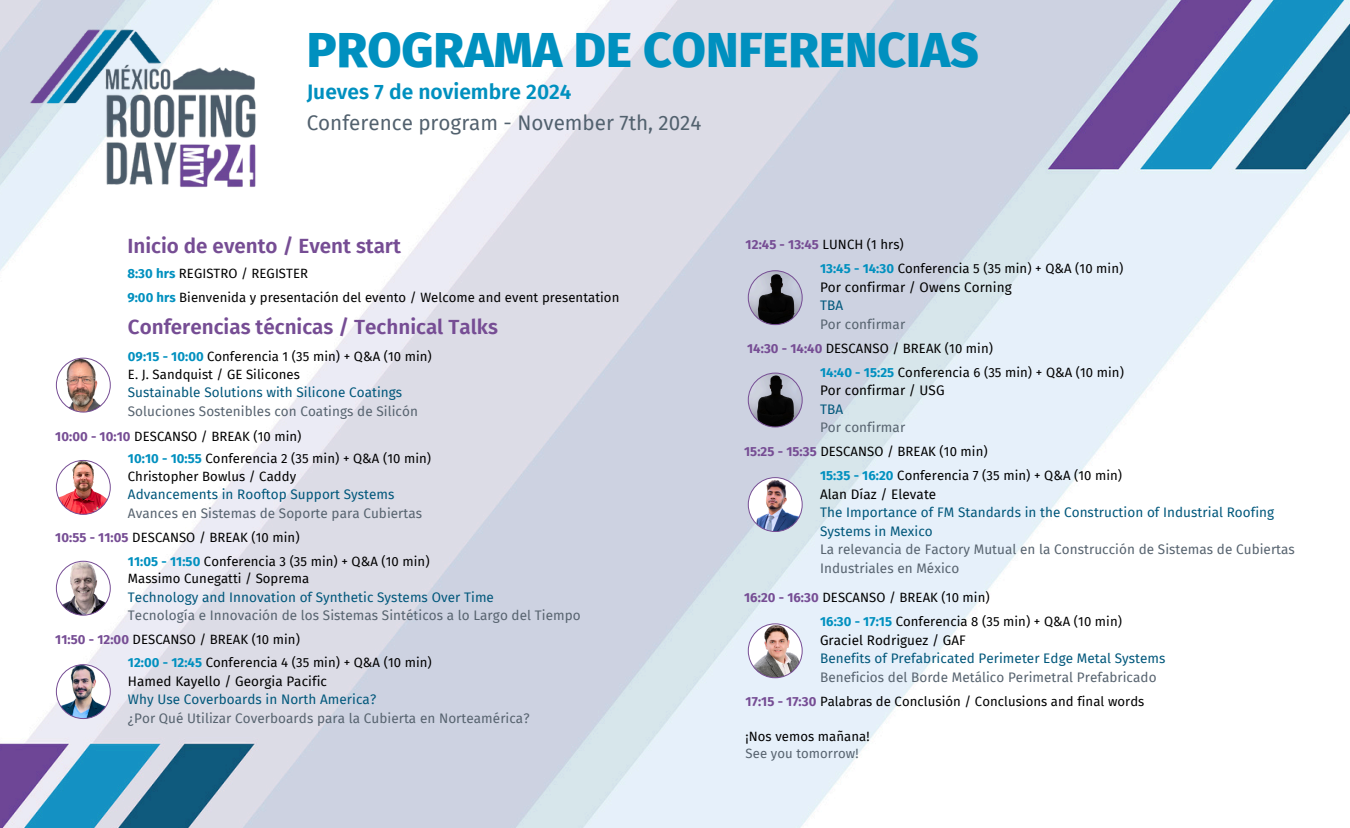
<style>
.page{position:relative;width:1350px;height:828px;background:#fff}
.page>*{position:absolute;margin:0;border:0;box-sizing:border-box;transform-origin:0 0}
.t1{font:800 49.5px "Fira Sans";color:#0090bf}
.t2{font:600 21px "Fira Sans";color:#0090bf}
.t3{font:600 20.55px "Fira Sans";color:#764d94}
.t4{font:20.55px "Fira Sans";color:#52616e}
.t5{font:13.5px/18.6px "Fira Sans";letter-spacing:.005em;color:#57636f}
.t6{font:13.5px/18.6px "Fira Sans";letter-spacing:.005em;color:#00577b}
.t7{font:13.5px "Fira Sans";letter-spacing:.005em;color:#000}
.t8{font:13.05px "Fira Sans";letter-spacing:.005em;color:#000}
.t9{font:700 13.05px "Fira Sans";letter-spacing:.005em;color:#764d94}
.t10{font:13.05px "Fira Sans";letter-spacing:.005em;color:#57636f}
.s1{font-weight:700;color:#0090bf}
.s2{font-weight:700;color:#764d94}
.s3{font-weight:400;color:#000}
</style>
<div class="page">
<img style="left:0;top:0;width:1350px;height:828px">
<img style="left:26px;top:25px;width:233px;height:166px">
<svg style="left:56px;top:358px;width:55px;height:55px"></svg>
<svg style="left:56px;top:561px;width:55px;height:55px"></svg>
<img style="left:56px;top:460px;width:55px;height:55px">
<img style="left:56px;top:664px;width:55px;height:55px">
<svg style="left:748px;top:270px;width:55px;height:55px"></svg>
<svg style="left:748px;top:373px;width:55px;height:54px"></svg>
<img style="left:748px;top:477px;width:55px;height:55px">
<svg style="left:748px;top:623px;width:55px;height:55px"></svg>
<p class="t1" style="left:307px;top:21px;width:674px">PROGRAMA DE CONFERENCIAS</p>
<p class="t2" style="left:307px;top:80px;width:266px">Jueves 7 de noviembre 2024</p>
<p class="t4" style="left:307px;top:110px;width:396px">Conference program - November 7th, 2024</p>
<p class="t3" style="left:127px;top:234px;width:275px">Inicio de evento / Event start</p>
<p class="t8" style="left:127px;top:266px;width:182px"><span class="s1">8:30 hrs</span> REGISTRO / REGISTER</p>
<p class="t8" style="left:127px;top:290px;width:494px"><span class="s1">9:00 hrs</span> Bienvenida y presentación del evento / Welcome and event presentation</p>
<p class="t3" style="left:128px;top:315px;width:371px">Conferencias técnicas / Technical Talks</p>
<p class="t8" style="left:128px;top:349px;width:305px"><span class="s1">09:15 - 10:00</span> Conferencia 1 (35 min) + Q&amp;A (10 min)</p>
<p class="t8" style="left:128px;top:366px;width:173px">E. J. Sandquist / GE Silicones</p>
<p class="t6" style="left:128px;top:383px;width:276px">Sustainable Solutions with Silicone Coatings</p>
<p class="t5" style="left:128px;top:402px;width:292px">Soluciones Sostenibles con Coatings de Silicón</p>
<p class="t8" style="left:55px;top:428px;width:248px"><span class="s2">10:00 - 10:10</span> DESCANSO / BREAK (10 min)</p>
<p class="t8" style="left:128px;top:451px;width:305px"><span class="s1">10:10 - 10:55</span> Conferencia 2 (35 min) + Q&amp;A (10 min)</p>
<p class="t8" style="left:128px;top:469px;width:170px">Christopher Bowlus / Caddy</p>
<p class="t6" style="left:128px;top:486px;width:268px">Advancements in Rooftop Support Systems</p>
<p class="t5" style="left:128px;top:504px;width:296px">Avances en Sistemas de Soporte para Cubiertas</p>
<p class="t8" style="left:55px;top:530px;width:246px"><span class="s2">10:55 - 11:05</span> DESCANSO / BREAK (10 min)</p>
<p class="t8" style="left:128px;top:554px;width:303px"><span class="s1">11:05 - 11:50</span> Conferencia 3 (35 min) + Q&amp;A (10 min)</p>
<p class="t8" style="left:128px;top:571px;width:183px">Massimo Cunegatti / Soprema</p>
<p class="t6" style="left:128px;top:588px;width:368px">Technology and Innovation of Synthetic Systems Over Time</p>
<p class="t5" style="left:128px;top:607px;width:454px">Tecnología e Innovación de los Sistemas Sintéticos a lo Largo del Tiempo</p>
<p class="t8" style="left:55px;top:632px;width:246px"><span class="s2">11:50 - 12:00</span> DESCANSO / BREAK (10 min)</p>
<p class="t8" style="left:128px;top:655px;width:305px"><span class="s1">12:00 - 12:45</span> Conferencia 4 (35 min) + Q&amp;A (10 min)</p>
<p class="t7" style="left:128px;top:673px;width:201px">Hamed Kayello / Georgia Pacific</p>
<p class="t6" style="left:128px;top:690px;width:250px">Why Use Coverboards in North America?</p>
<p class="t5" style="left:128px;top:709px;width:403px">¿Por Qué Utilizar Coverboards para la Cubierta en Norteamérica?</p>
<p class="t9" style="left:746px;top:237px;width:160px">12:45 - 13:45 <span class="s3">LUNCH (1 hrs)</span></p>
<p class="t8" style="left:820px;top:261px;width:305px"><span class="s1">13:45 - 14:30</span> Conferencia 5 (35 min) + Q&amp;A (10 min)</p>
<p class="t7" style="left:820px;top:279px;width:193px">Por confirmar / Owens Corning</p>
<p class="t6" style="left:820px;top:296px;width:25px">TBA</p>
<p class="t5" style="left:820px;top:315px;width:87px">Por confirmar</p>
<p class="t8" style="left:820px;top:364px;width:305px"><span class="s1">14:40 - 15:25</span> Conferencia 6 (35 min) + Q&amp;A (10 min)</p>
<p class="t7" style="left:820px;top:383px;width:126px">Por confirmar / USG</p>
<p class="t6" style="left:820px;top:400px;width:25px">TBA</p>
<p class="t5" style="left:820px;top:419px;width:87px">Por confirmar</p>
<p class="t8" style="left:820px;top:468px;width:304px"><span class="s1">15:35 - 16:20</span> Conferencia 7 (35 min) + Q&amp;A (10 min)</p>
<p class="t7" style="left:820px;top:486px;width:118px">Alan Díaz / Elevate</p>
<p class="t6" style="left:820px;top:503px;width:456px">The Importance of FM Standards in the Construction of Industrial Roofing<br>Systems in Mexico</p>
<p class="t5" style="left:820px;top:541px;width:476px">La relevancia de Factory Mutual en la Construcción de Sistemas de Cubiertas<br>Industriales en México</p>
<p class="t8" style="left:747px;top:340px;width:247px"><span class="s2">14:30 - 14:40</span> DESCANSO / BREAK (10 min)</p>
<p class="t8" style="left:744px;top:444px;width:245px"><span class="s2">15:25 - 15:35</span> DESCANSO / BREAK (10 min)</p>
<p class="t8" style="left:744px;top:590px;width:247px"><span class="s2">16:20 - 16:30</span> DESCANSO / BREAK (10 min)</p>
<p class="t8" style="left:820px;top:614px;width:303px"><span class="s1">16:30 - 17:15</span> Conferencia 8 (35 min) + Q&amp;A (10 min)</p>
<p class="t7" style="left:820px;top:632px;width:147px">Graciel Rodriguez / GAF</p>
<p class="t6" style="left:820px;top:650px;width:347px">Benefits of Prefabricated Perimeter Edge Metal Systems</p>
<p class="t5" style="left:820px;top:668px;width:338px">Beneficios del Borde Metálico Perimetral Prefabricado</p>
<p class="t8" style="left:746px;top:694px;width:400px"><span class="s2">17:15 - 17:30</span> Palabras de Conclusión / Conclusions and final words</p>
<p class="t8" style="left:746px;top:729px;width:125px">¡Nos vemos mañana!</p>
<p class="t10" style="left:746px;top:746px;width:114px">See you tomorrow!</p>
</div>
